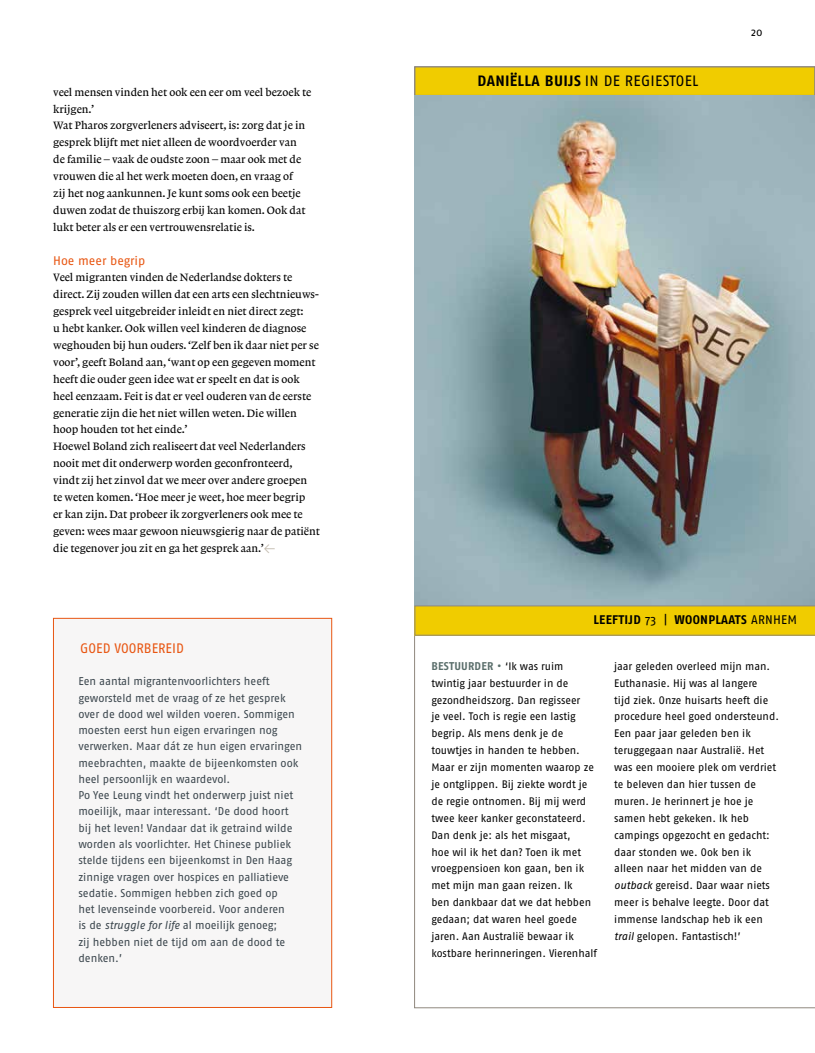
<style>
.page{position:relative;width:815px;height:1053px;background:#fff}
.page>*{position:absolute;margin:0;border:0;box-sizing:border-box;transform-origin:0 0}
.t1{font:15px "Fago No";letter-spacing:.02em;color:#000}
.t2{font:13.75px "Fago No";color:#e85612}
.t3{font:12.5px "Fago No Bold Lf";letter-spacing:.02em;color:#000}
.t4{font:12.5px "Fago No";color:#e85612}
.t5{font:11.25px/16.9px "Lexicon No 1 Roman A";color:#000}
.t6{font:11.25px/16.2px "Fago No";letter-spacing:-.005em;color:#3a454c}
.t7{font:11.25px "Fago No Bold Lf";letter-spacing:.02em;color:#5a6e6b}
.t8{font:11.25px "Fago No";color:#000}
.t9{font:10.88px/16.9px "Fago No Regular Tf";letter-spacing:-.005em;color:#000}
.s1{font-family:"The Sans Expert";color:#c3bbaf}
.s2{font-style:italic}
.s3{font-family:"Fago No Bold Lf"}
.s4{font-family:"Fago No"}
.s5{font-family:"Fago No Regular Tf";font-size:10.88px;color:#000}
</style>
<div class="page">
<svg style="left:414px;top:66px;width:401px;height:941px"></svg>
<div style="left:53px;top:618px;width:279px;height:389px;background:#f7f6f6;border:1px solid #e85612"></div>
<img style="left:415px;top:96px;width:400px;height:509px">
<svg style="left:415px;top:605px;width:400px;height:30px;background:#eac808"></svg>
<p class="t5" style="left:53px;top:84px;width:260px">veel mensen vinden het ook een eer om veel bezoek te krijgen.’<br>Wat Pharos zorgverleners adviseert, is: zorg dat je in gesprek blijft met niet alleen de woordvoerder van<br>de familie – vaak de oudste zoon – maar ook met de vrouwen die al het werk moeten doen, en vraag of<br>zij het nog aankunnen. Je kunt soms ook een beetje duwen zodat de thuiszorg erbij kan komen. Ook dat lukt beter als er een vertrouwensrelatie is.</p>
<p class="t4" style="left:53px;top:253px;width:94px">Hoe meer begrip</p>
<p class="t5" style="left:53px;top:269px;width:268px">Veel migranten vinden de Nederlandse dokters te direct. Zij zouden willen dat een arts een slechtnieuws&shy;gesprek veel uitgebreider inleidt en niet direct zegt:<br>u hebt kanker. Ook willen veel kinderen de diagnose weghouden bij hun ouders. ‘Zelf ben ik daar niet per se voor’, geeft Boland aan, ‘want op een gegeven moment heeft die ouder geen idee wat er speelt en dat is ook heel eenzaam. Feit is dat er veel ouderen van de eerste generatie zijn die het niet willen weten. Die willen hoop houden tot het einde.’<br>Hoewel Boland zich realiseert dat veel Nederlanders nooit met dit onderwerp worden geconfronteerd, vindt zij het zinvol dat we meer over andere groepen<br>te weten komen. ‘Hoe meer je weet, hoe meer begrip<br>er kan zijn. Dat probeer ik zorgverleners ook mee te geven: wees maar gewoon nieuwsgierig naar de patiënt die tegenover jou zit en ga het gesprek aan.’<span class="s1">Z</span></p>
<p class="t2" style="left:80px;top:640px;width:105px">GOED VOORBEREID</p>
<p class="t6" style="left:78px;top:673px;width:225px">Een aantal migrantenvoorlichters heeft geworsteld met de vraag of ze het gesprek over de dood wel wilden voeren. Sommigen moesten eerst hun eigen ervaringen nog verwerken. Maar dát ze hun eigen ervaringen meebrachten, maakte de bijeenkomsten ook heel persoonlijk en waardevol.<br>Po Yee Leung vindt het onderwerp juist niet moeilijk, maar interessant. ‘De dood hoort bij het leven! Vandaar dat ik getraind wilde worden als voorlichter. Het Chinese publiek stelde tijdens een bijeenkomst in Den Haag zinnige vragen over hospices en palliatieve sedatie. Sommigen hebben zich goed op<br>het levenseinde voorbereid. Voor anderen<br>is de <span class="s2">struggle for life</span> al moeilijk genoeg;<br>zij hebben niet de tijd om aan de dood te denken.’</p>
<h1 class="t1" style="left:477px;top:73px;width:223px"><span class="s3">DANIËLLA BUIJS</span> IN DE REGIESTOEL</h1>
<p class="t8" style="left:751px;top:26px;width:13px">20</p>
<p class="t3" style="left:594px;top:612px;width:205px">LEEFTIJD <span class="s4">73 |</span> WOONPLAATS <span class="s4">ARNHEM</span></p>
<p class="t7" style="left:431px;top:659px;width:134px">BESTUURDER • <span class="s5">‘Ik was ruim</span></p>
<p class="t9" style="left:431px;top:674px;width:167px">twintig jaar bestuurder in de gezondheidszorg. Dan regisseer<br>je veel. Toch is regie een lastig begrip. Als mens denk je de touwtjes in handen te hebben.<br>Maar er zijn momenten waarop ze je ontglippen. Bij ziekte wordt je de regie ontnomen. Bij mij werd twee keer kanker geconstateerd.<br>Dan denk je: als het misgaat,<br>hoe wil ik het dan? Toen ik met vroegpensioen kon gaan, ben ik met mijn man gaan reizen. Ik<br>ben dankbaar dat we dat hebben gedaan; dat waren heel goede jaren. Aan Australië bewaar ik kostbare herinneringen. Vierenhalf</p>
<p class="t9" style="left:614px;top:657px;width:166px">jaar geleden overleed mijn man.<br>Euthanasie. Hij was al langere<br>tijd ziek. Onze huisarts heeft die procedure heel goed ondersteund.<br>Een paar jaar geleden ben ik teruggegaan naar Australië. Het was een mooiere plek om verdriet te beleven dan hier tussen de muren. Je herinnert je hoe je samen hebt gekeken. Ik heb campings opgezocht en gedacht: daar stonden we. Ook ben ik alleen naar het midden van de <span class="s2">outback</span> gereisd. Daar waar niets meer is behalve leegte. Door dat immense landschap heb ik een <span class="s2">trail</span> gelopen. Fantastisch!’</p>
</div>
